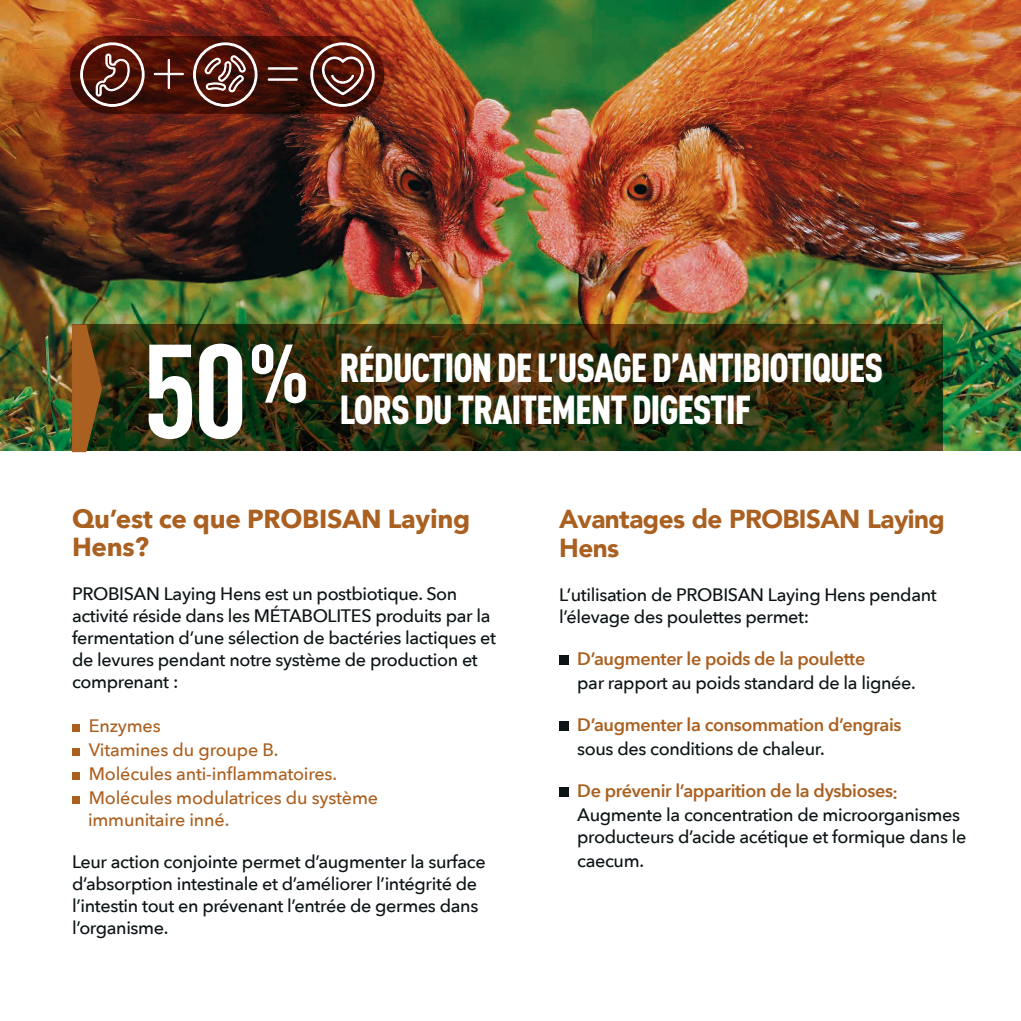
<style>
.page{position:relative;width:1021px;height:1021px;background:#fff}
.page>*{position:absolute;margin:0;border:0;box-sizing:border-box;transform-origin:0 0}
.t1{font:900 condensed 40px/42px "DIN Pro";letter-spacing:-.03em;color:#fff}
.t2{font:700 26px/28px "Avenir Next";letter-spacing:-.01em;color:#aa6020}
.t3{font:900 26px/28px "Avenir";letter-spacing:-.02em;color:#aa6020}
.t4{font:500 18px/22px "Avenir Next";letter-spacing:-.02em;color:#0c1415}
.t5{font:500 18px/24px "Avenir Next";letter-spacing:-.01em;color:#aa6020}
.t6{font:600 18px "Avenir Next";letter-spacing:-.02em;color:#aa6020}
</style>
<div class="page">
<div style="left:72px;top:724px;width:7px;height:8px;background:#aa6020"></div>
<div style="left:72px;top:748px;width:7px;height:8px;background:#aa6020"></div>
<div style="left:72px;top:772px;width:7px;height:8px;background:#aa6020"></div>
<div style="left:72px;top:796px;width:7px;height:8px;background:#aa6020"></div>
<div style="left:559px;top:655px;width:9px;height:9px;background:#0c1415"></div>
<div style="left:559px;top:721px;width:9px;height:9px;background:#0c1415"></div>
<div style="left:559px;top:787px;width:9px;height:9px;background:#0c1415"></div>
<img style="left:0;top:0;width:1020px;height:451px">
<svg style="left:102px;top:324px;width:840px;height:127px;background:#2f310f"></svg>
<svg style="left:149px;top:343px;width:157px;height:96px"></svg>
<svg style="left:72px;top:324px;width:30px;height:128px;background:#89541c"></svg>
<svg style="left:70px;top:36px;width:314px;height:78px;background:#481209"></svg>
<svg style="left:80px;top:42px;width:65px;height:65px;background:#714239"></svg>
<svg style="left:192px;top:42px;width:66px;height:65px"></svg>
<svg style="left:309px;top:42px;width:66px;height:65px;background:#73443c"></svg>
<div style="left:168px;top:59px;width:2px;height:30px;border:1px solid #fff"></div>
<div style="left:154px;top:73px;width:30px;height:2px;border:1px solid #fff"></div>
<svg style="left:268px;top:68px;width:29px;height:1px"></svg>
<svg style="left:268px;top:79px;width:29px;height:1px"></svg>
<h1 class="t1" style="left:339px;top:343px;width:545px">RÉDUCTION DE L’USAGE D’ANTIBIOTIQUES<br>LORS DU TRAITEMENT DIGESTIF</h1>
<h2 class="t2" style="left:72px;top:504px;width:400px">Qu’est ce que PROBISAN Laying<br>Hens?</h2>
<p class="t4" style="left:72px;top:582px;width:425px">PROBISAN Laying Hens est un postbiotique. Son activité réside dans les MÉTABOLITES produits par la fermentation d’une sélection de bactéries lactiques et de levures pendant notre système de production et comprenant :</p>
<p class="t5" style="left:89px;top:713px;width:291px">Enzymes<br>Vitamines du groupe B.<br>Molécules anti-inflammatoires.<br>Molécules modulatrices du système</p>
<p class="t5" style="left:88px;top:807px;width:143px">immunitaire inné.</p>
<p class="t4" style="left:72px;top:850px;width:415px">Leur action conjointe permet d’augmenter la surface d’absorption intestinale et d’améliorer l’intégrité de l’intestin tout en prévenant l’entrée de germes dans l’organisme.</p>
<h2 class="t3" style="left:559px;top:505px;width:387px">Avantages de PROBISAN Laying<br>Hens</h2>
<p class="t4" style="left:559px;top:582px;width:379px">L’utilisation de PROBISAN Laying Hens pendant l’élevage des poulettes permet:</p>
<p class="t6" style="left:577px;top:643px;width:289px">D’augmenter le poids de la poulette</p>
<p class="t4" style="left:577px;top:670px;width:340px">par rapport au poids standard de la lignée.</p>
<p class="t6" style="left:577px;top:709px;width:326px">D’augmenter la consommation d’engrais</p>
<p class="t4" style="left:577px;top:736px;width:249px">sous des conditions de chaleur.</p>
<p class="t6" style="left:577px;top:775px;width:322px">De prévenir l’apparition de la dysbioses:</p>
<p class="t4" style="left:577px;top:802px;width:391px">Augmente la concentration de microorganismes producteurs d’acide acétique et formique dans le</p>
<p class="t4" style="left:577px;top:848px;width:68px">caecum.</p>
</div>
